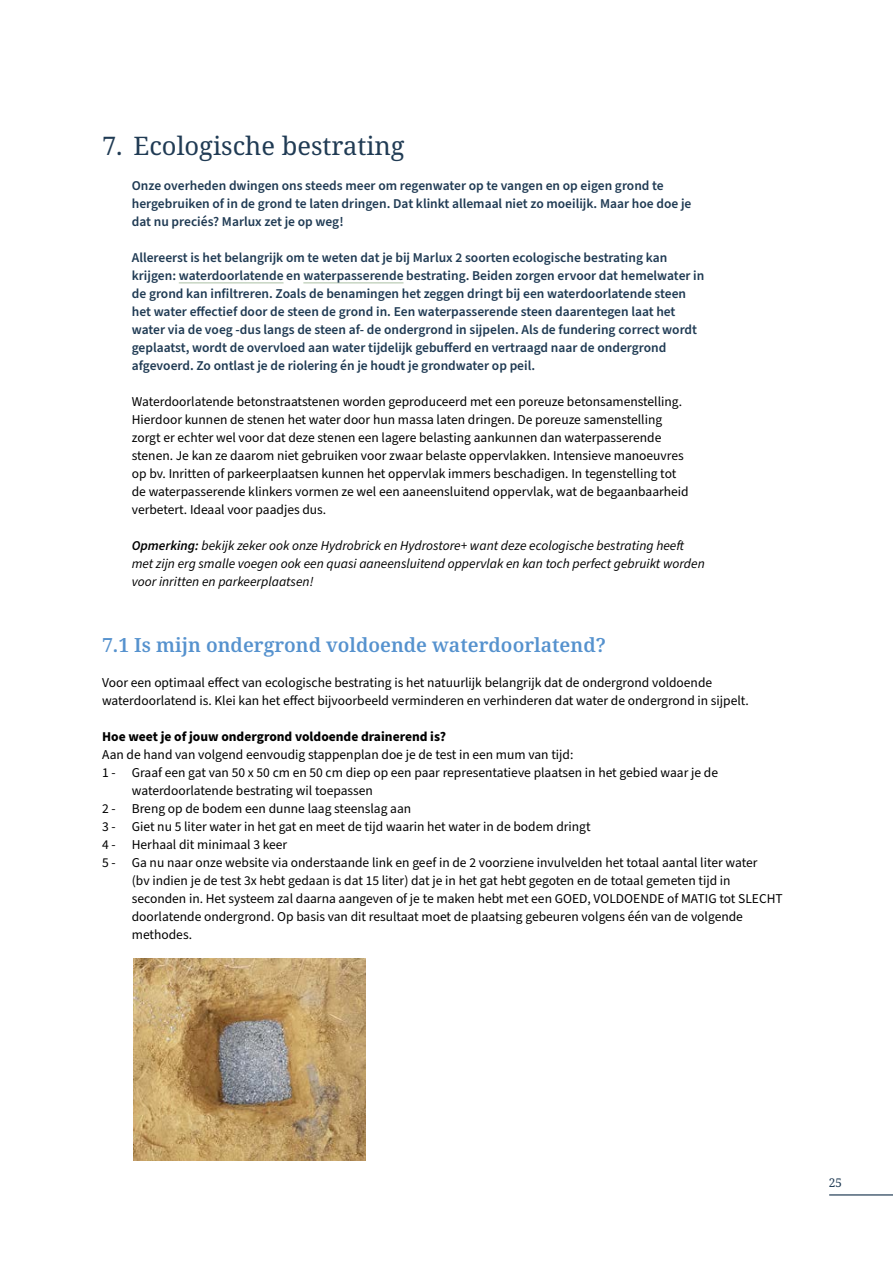
<style>
.page{position:relative;width:893px;height:1263px;background:#fff}
.page>*{position:absolute;margin:0;border:0;box-sizing:border-box;transform-origin:0 0}
.t1{font:25.5px "Noto Serif";color:#203b54}
.t2{font:600 19.5px "Noto Serif";color:#5692ce}
.t3{font:13.5px/18px "Source Sans Pro";color:#000}
.t4{font:600 13.5px/18px "Source Sans Pro";color:#203b54}
.t5{font:italic 13.5px/18px "Source Sans Pro";color:#000}
.t6{font:700 13.5px "Source Sans Pro";color:#000}
.t7{font:12px "Noto Serif";color:#203b54}
.s1{font-weight:600}
</style>
<div class="page">
<hr style="left:829px;top:1194px;width:64px;height:1px;background:#203b54">
<hr style="left:179px;top:282px;width:105px;height:2px;background:#c7d5c3">
<hr style="left:303px;top:282px;width:100px;height:2px;background:#c7d5c3">
<img style="left:134px;top:958px;width:232px;height:203px">
<h1 class="t1" style="left:102px;top:128px;width:304px">7. Ecologische bestrating</h1>
<p class="t4" style="left:132px;top:177px;width:561px">Onze overheden dwingen ons steeds meer om regenwater op te vangen en op eigen grond te hergebruiken of in de grond te laten dringen. Dat klinkt allemaal niet zo moeilijk. Maar hoe doe je dat nu preciés? Marlux zet je op weg!</p>
<p class="t4" style="left:132px;top:249px;width:574px">Allereerst is het belangrijk om te weten dat je bij Marlux 2 soorten ecologische bestrating kan krijgen: waterdoorlatende en waterpasserende bestrating. Beiden zorgen ervoor dat hemelwater in de grond kan infiltreren. Zoals de benamingen het zeggen dringt bij een waterdoorlatende steen het water effectief door de steen de grond in. Een waterpasserende steen daarentegen laat het water via de voeg -dus langs de steen af- de ondergrond in sijpelen. Als de fundering correct wordt geplaatst, wordt de overvloed aan water tijdelijk gebufferd en vertraagd naar de ondergrond afgevoerd. Zo ontlast je de riolering én je houdt je grondwater op peil.</p>
<p class="t3" style="left:132px;top:393px;width:558px">Waterdoorlatende betonstraatstenen worden geproduceerd met een poreuze betonsamenstelling.<br>Hierdoor kunnen de stenen het water door hun massa laten dringen. De poreuze samenstelling zorgt er echter wel voor dat deze stenen een lagere belasting aankunnen dan waterpasserende stenen. Je kan ze daarom niet gebruiken voor zwaar belaste oppervlakken. Intensieve manoeuvres op bv. Inritten of parkeerplaatsen kunnen het oppervlak immers beschadigen. In tegenstelling tot de waterpasserende klinkers vormen ze wel een aaneensluitend oppervlak, wat de begaanbaarheid verbetert. Ideaal voor paadjes dus.</p>
<p class="t5" style="left:132px;top:537px;width:574px"><span class="s1">Opmerking:</span> bekijk zeker ook onze Hydrobrick en Hydrostore+ want deze ecologische bestrating heeft met zijn erg smalle voegen ook een quasi aaneensluitend oppervlak en kan toch perfect gebruikt worden voor inritten en parkeerplaatsen!</p>
<h2 class="t2" style="left:102px;top:631px;width:505px">7.1 Is mijn ondergrond voldoende waterdoorlatend?</h2>
<p class="t3" style="left:102px;top:674px;width:648px">Voor een optimaal effect van ecologische bestrating is het natuurlijk belangrijk dat de ondergrond voldoende waterdoorlatend is. Klei kan het effect bijvoorbeeld verminderen en verhinderen dat water de ondergrond in sijpelt.</p>
<p class="t6" style="left:102px;top:727px;width:345px">Hoe weet je of jouw ondergrond voldoende drainerend is?</p>
<p class="t3" style="left:102px;top:746px;width:473px">Aan de hand van volgend eenvoudig stappenplan doe je de test in een mum van tijd:</p>
<p class="t3" style="left:102px;top:764px;width:617px">1 - Graaf een gat van 50 x 50 cm en 50 cm diep op een paar representatieve plaatsen in het gebied waar je de</p>
<p class="t3" style="left:132px;top:782px;width:243px">waterdoorlatende bestrating wil toepassen</p>
<p class="t3" style="left:102px;top:800px;width:311px">2 - Breng op de bodem een dunne laag steenslag aan</p>
<p class="t3" style="left:102px;top:818px;width:490px">3 - Giet nu 5 liter water in het gat en meet de tijd waarin het water in de bodem dringt</p>
<p class="t3" style="left:102px;top:836px;width:187px">4 - Herhaal dit minimaal 3 keer</p>
<p class="t3" style="left:102px;top:854px;width:657px">5 - Ga nu naar onze website via onderstaande link en geef in de 2 voorziene invulvelden het totaal aantal liter water</p>
<p class="t3" style="left:132px;top:872px;width:600px">(bv indien je de test 3x hebt gedaan is dat 15 liter) dat je in het gat hebt gegoten en de totaal gemeten tijd in</p>
<p class="t3" style="left:132px;top:890px;width:652px">seconden in. Het systeem zal daarna aangeven of je te maken hebt met een GOED, VOLDOENDE of MATIG tot SLECHT</p>
<p class="t3" style="left:132px;top:908px;width:613px">doorlatende ondergrond. Op basis van dit resultaat moet de plaatsing gebeuren volgens één van de volgende</p>
<p class="t3" style="left:132px;top:926px;width:62px">methodes.</p>
<p class="t7" style="left:829px;top:1174px;width:14px">25</p>
</div>
